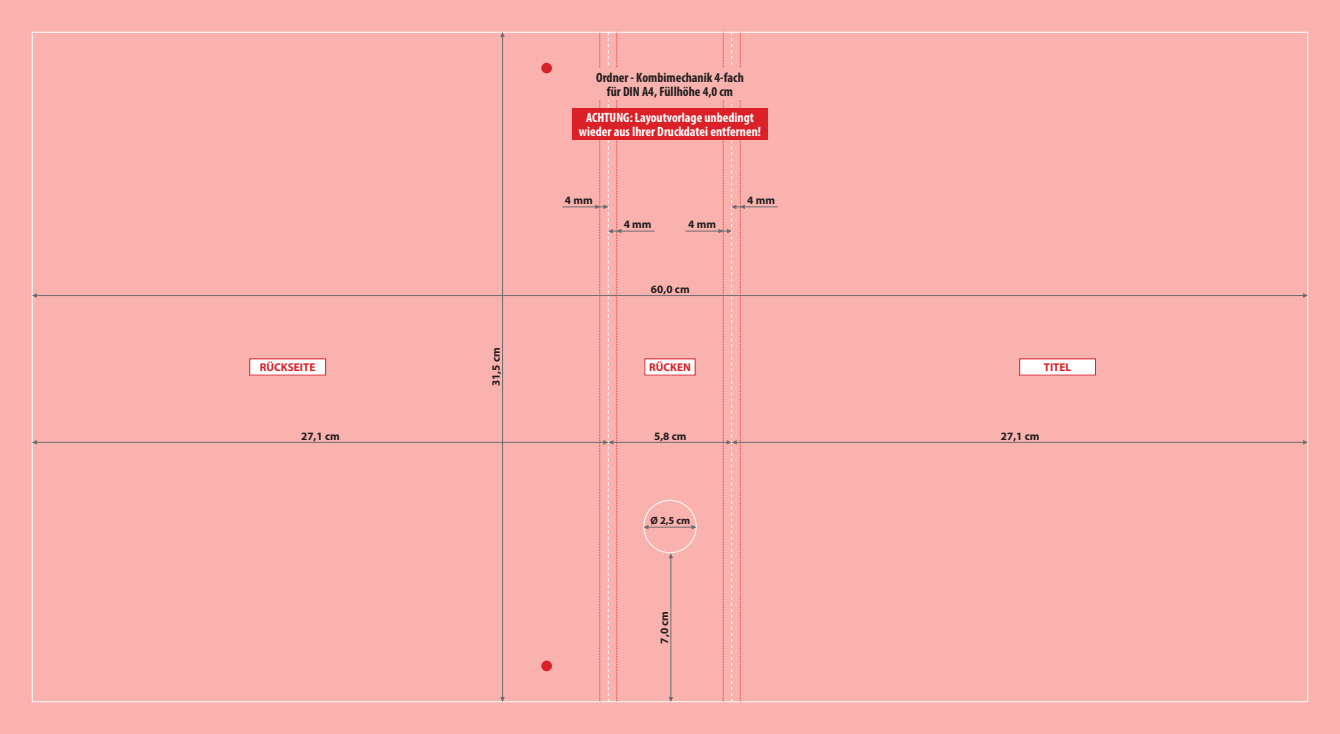
<style>
.page{position:relative;width:1340px;height:734px;background:#fff}
.page>*{position:absolute;margin:0;border:0;box-sizing:border-box;transform-origin:0 0}
.t1{font:700 condensed 13.5px/13.5px "Myriad Pro";color:#fff;text-align:center}
.t2{font:700 condensed 13.5px/13.5px "Myriad Pro";color:#231f20;text-align:center}
.t3{font:700 11.25px "Myriad Pro";color:#231f20}
.t4{font:700 11.25px "Myriad Pro";color:#da2128}
.t5{font:700 10.5px "Myriad Pro";color:#231f20}
</style>
<div class="page">
<div style="left:0;top:0;width:1339px;height:733px;background:#f9b2ae"></div>
<div style="left:643px;top:500px;width:53px;height:53px;border:1px solid #fff;border-radius:50%"></div>
<div style="left:541px;top:63px;width:11px;height:10px;background:#da2128;border-radius:50%"></div>
<div style="left:541px;top:660px;width:11px;height:11px;background:#da2128;border-radius:50%"></div>
<hr style="left:670px;top:557px;width:1px;height:140px;background:#6c6d70">
<svg style="left:668px;top:697px;width:5px;height:5px"></svg>
<svg style="left:668px;top:553px;width:5px;height:5px"></svg>
<hr style="left:648px;top:526px;width:44px;height:1px;background:#6c6d70">
<svg style="left:643px;top:525px;width:5px;height:4px"></svg>
<svg style="left:691px;top:525px;width:5px;height:4px"></svg>
<hr style="left:621px;top:231px;width:33px;height:1px;background:#6c6d70">
<hr style="left:562px;top:206px;width:33px;height:1px;background:#6c6d70">
<hr style="left:744px;top:206px;width:33px;height:1px;background:#6c6d70">
<hr style="left:685px;top:231px;width:34px;height:1px;background:#6c6d70">
<hr style="left:36px;top:295px;width:1267px;height:1px;background:#6c6d70">
<svg style="left:32px;top:293px;width:5px;height:5px"></svg>
<svg style="left:1303px;top:293px;width:4px;height:5px"></svg>
<hr style="left:36px;top:442px;width:568px;height:1px;background:#6c6d70">
<svg style="left:32px;top:440px;width:5px;height:4px"></svg>
<hr style="left:736px;top:442px;width:567px;height:1px;background:#6c6d70">
<svg style="left:1302px;top:440px;width:5px;height:4px"></svg>
<hr style="left:613px;top:442px;width:114px;height:1px;background:#6c6d70">
<svg style="left:595px;top:32px;width:26px;height:670px"></svg>
<svg style="left:718px;top:32px;width:27px;height:670px"></svg>
<hr style="left:502px;top:36px;width:1px;height:661px;background:#6c6d70">
<svg style="left:500px;top:697px;width:5px;height:5px"></svg>
<svg style="left:500px;top:32px;width:5px;height:5px"></svg>
<div style="left:250px;top:359px;width:75px;height:16px;background:#fff"></div>
<div style="left:249px;top:358px;width:77px;height:17px;border:1px solid #da2128"></div>
<div style="left:1019px;top:359px;width:76px;height:16px;background:#fff"></div>
<div style="left:1019px;top:358px;width:76px;height:17px;border:1px solid #da2128"></div>
<div style="left:572px;top:108px;width:195px;height:32px;background:#da2128"></div>
<div style="left:645px;top:359px;width:50px;height:16px;background:#fff"></div>
<div style="left:644px;top:358px;width:51px;height:17px;border:1px solid #da2128"></div>
<div style="left:587px;top:68px;width:166px;height:32px;background:#f9b2ae"></div>
<p class="t2" style="left:596px;top:71px;width:149px">Ordner - Kombimechanik 4-fach für DIN A4, Füllhöhe 4,0 cm</p>
<p class="t1" style="left:579px;top:110px;width:184px">ACHTUNG: Layoutvorlage unbedingt wieder aus Ihrer Druckdatei entfernen!</p>
<p class="t3" style="left:565px;top:193px;width:29px">4 mm</p>
<p class="t3" style="left:747px;top:193px;width:29px">4 mm</p>
<p class="t3" style="left:688px;top:217px;width:29px">4 mm</p>
<p class="t3" style="left:623px;top:217px;width:29px">4 mm</p>
<p class="t3" style="left:651px;top:281px;width:40px">60,0 cm</p>
<p class="t3" style="left:488px;top:386px;width:40px;rotate:-90deg">31,5 cm</p>
<p class="t4" style="left:260px;top:360px;width:57px">RÜCKSEITE</p>
<p class="t4" style="left:1043px;top:360px;width:29px">TITEL</p>
<p class="t4" style="left:649px;top:360px;width:43px">RÜCKEN</p>
<p class="t3" style="left:301px;top:428px;width:40px">27,1 cm</p>
<p class="t3" style="left:654px;top:428px;width:34px">5,8 cm</p>
<p class="t3" style="left:1000px;top:428px;width:40px">27,1 cm</p>
<p class="t5" style="left:650px;top:514px;width:41px">Ø 2,5 cm</p>
<p class="t3" style="left:657px;top:643px;width:34px;rotate:-90deg">7,0 cm</p>
</div>
